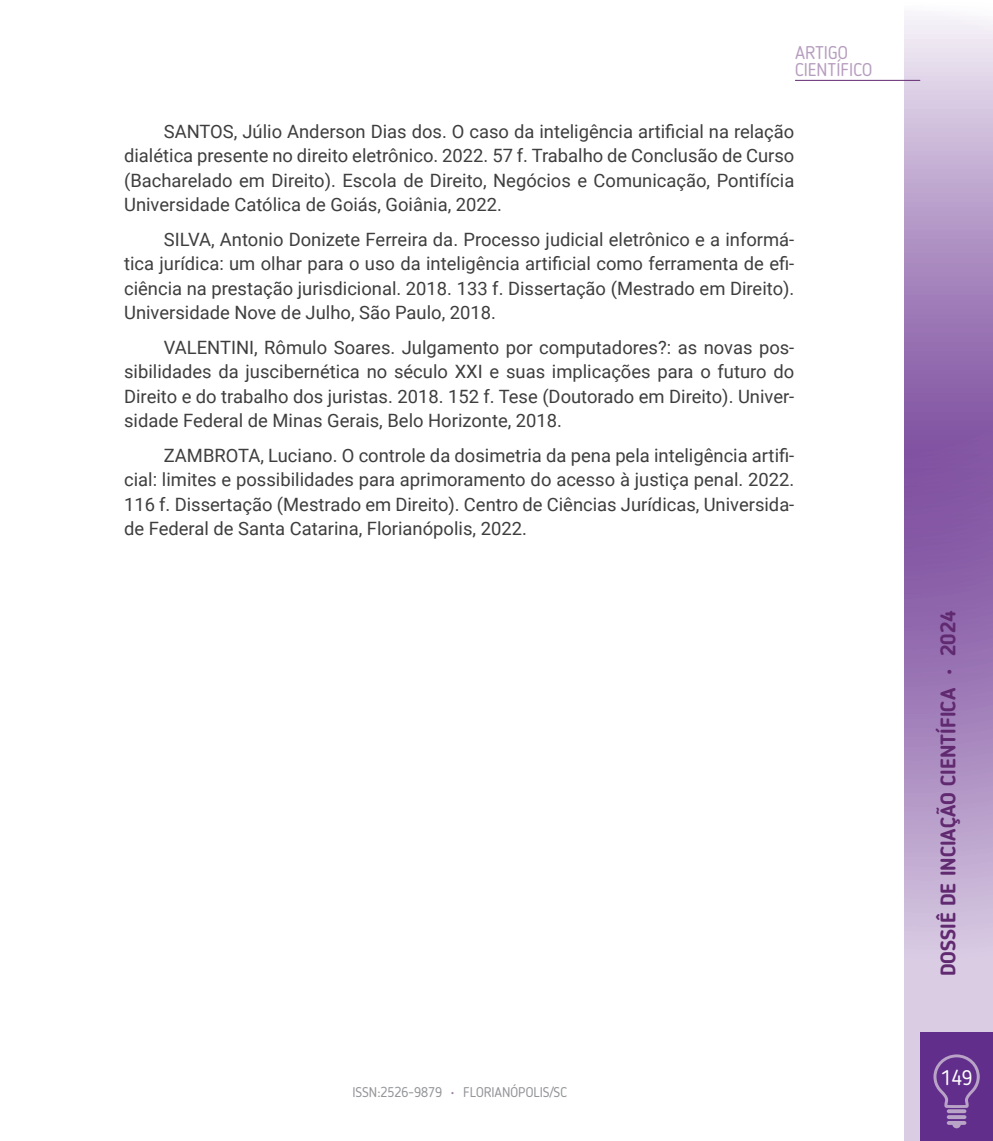
<style>
.page{position:relative;width:993px;height:1141px;background:#fff}
.page>*{position:absolute;margin:0;border:0;box-sizing:border-box;transform-origin:0 0}
.t1{font:700 21px "Blogger Sans";color:#612a70}
.t2{font:21px "Blogger Sans";color:#fff}
.t3{font:18.38px/24.5px "Roboto";color:#3e3e3f;text-align:justify}
.t4{font:18.38px/17.5px "Blogger Sans";color:#b79ebf}
.t5{font:14px "Blogger Sans";color:#939598}
.s1{color:#9f81a7}
</style>
<div class="page">
<svg style="left:903px;top:16px;width:89px;height:1125px;background:#b194c5"></svg>
<hr style="left:794px;top:80px;width:125px;height:1px;background:#61286f">
<div style="left:919px;top:1033px;width:73px;height:108px;background:#622e8c"></div>
<svg style="left:946px;top:1121px;width:20px;height:7px"></svg>
<svg style="left:946px;top:1115px;width:20px;height:4px"></svg>
<svg style="left:946px;top:1109px;width:20px;height:4px"></svg>
<svg style="left:933px;top:1054px;width:46px;height:54px"></svg>
<p class="t4" style="left:794px;top:43px;width:79px">ARTIGO<br>CIENTÍFICO</p>
<p class="t3" style="left:124px;top:118px;width:671px;text-indent:40px">SANTOS, Júlio Anderson Dias dos. O caso da inteligência artificial na relação dialética presente no direito eletrônico. 2022. 57 f. Trabalho de Conclusão de Curso (Bacharelado em Direito). Escola de Direito, Negócios e Comunicação, Pontifícia Universidade Católica de Goiás, Goiânia, 2022.</p>
<p class="t3" style="left:124px;top:226px;width:671px;text-indent:40px">SILVA, Antonio Donizete Ferreira da. Processo judicial eletrônico e a informá&shy;tica jurídica: um olhar para o uso da inteligência artificial como ferramenta de efi&shy;ciência na prestação jurisdicional. 2018. 133 f. Dissertação (Mestrado em Direito).<br>Universidade Nove de Julho, São Paulo, 2018.</p>
<p class="t3" style="left:124px;top:334px;width:671px;text-indent:40px">VALENTINI, Rômulo Soares. Julgamento por computadores?: as novas pos&shy;sibilidades da juscibernética no século XXI e suas implicações para o futuro do Direito e do trabalho dos juristas. 2018. 152 f. Tese (Doutorado em Direito). Univer&shy;sidade Federal de Minas Gerais, Belo Horizonte, 2018.</p>
<p class="t3" style="left:124px;top:442px;width:671px;text-indent:40px">ZAMBROTA, Luciano. O controle da dosimetria da pena pela inteligência artifi&shy;cial: limites e possibilidades para aprimoramento do acesso à justiça penal. 2022.<br>116 f. Dissertação (Mestrado em Direito). Centro de Ciências Jurídicas, Universida&shy;de Federal de Santa Catarina, Florianópolis, 2022.</p>
<p class="t5" style="left:352px;top:1084px;width:216px">ISSN:2526-9879 <span class="s1">•</span> FLORIANÓPOLIS/SC</p>
<p class="t1" style="left:934px;top:976px;width:367px;rotate:-90deg">DOSSIÊ DE INCIAÇÃO CIENTÍFICA • 2024</p>
<p class="t2" style="left:940px;top:1065px;width:33px">149</p>
</div>
